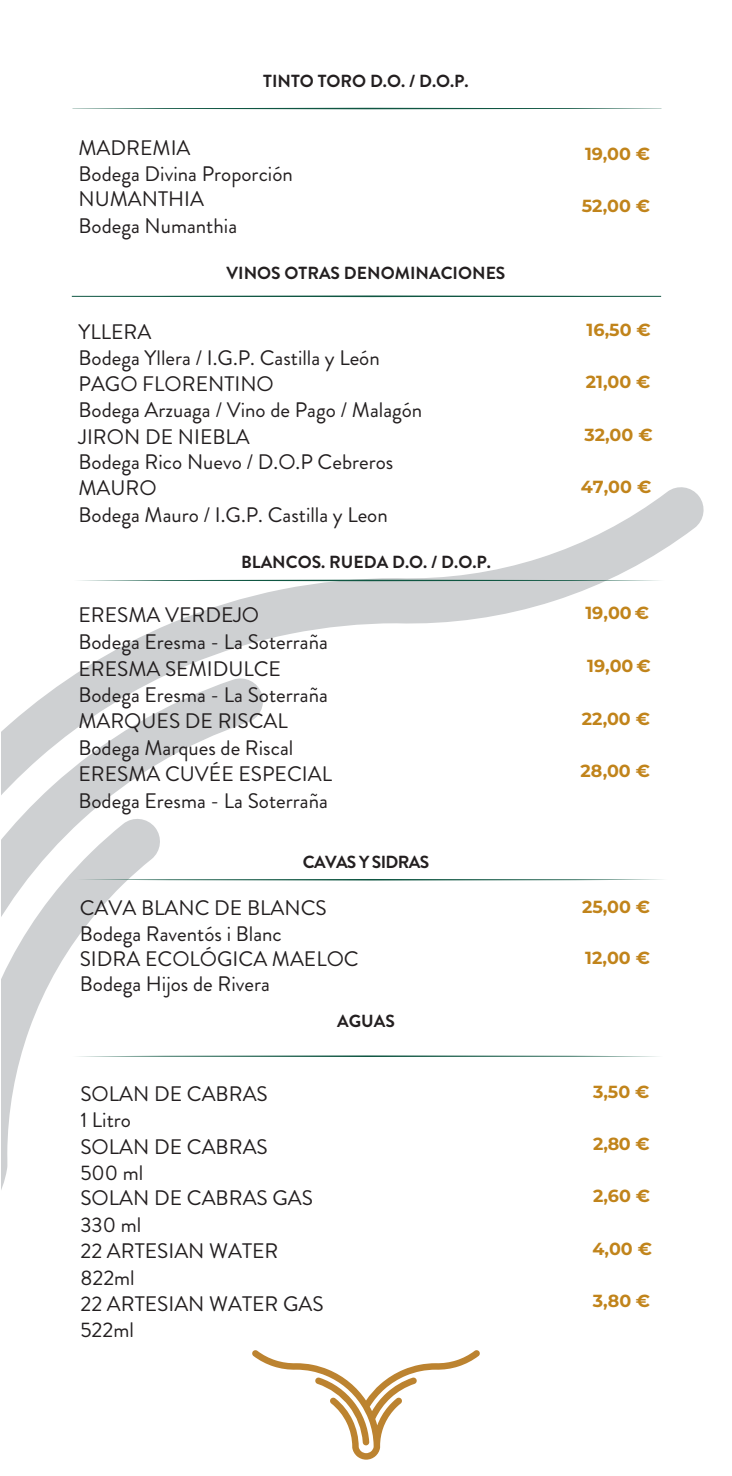
<style>
.page{position:relative;width:732px;height:1476px;background:#fff}
.page>*{position:absolute;margin:0;border:0;box-sizing:border-box;transform-origin:0 0}
.t1{font:21px/26.2px "Brandon Grotesque";color:#231f20}
.t2{font:700 17.5px "Montserrat";color:#c1841b}
.t3{font:700 17.5px "Brandon Grotesque";color:#231f20}
.t4{font:700 17.5px "Brandon Grotesque";letter-spacing:-.035em;color:#231f20}
</style>
<div class="page">
<svg style="left:2px;top:487px;width:702px;height:700px"></svg>
<svg style="left:72px;top:108px;width:589px;height:1px"></svg>
<svg style="left:82px;top:296px;width:579px;height:1px"></svg>
<svg style="left:73px;top:1055px;width:590px;height:2px"></svg>
<svg style="left:252px;top:1350px;width:228px;height:109px"></svg>
<svg style="left:77px;top:879px;width:590px;height:1px"></svg>
<svg style="left:74px;top:580px;width:590px;height:1px"></svg>
<p class="t3" style="left:263px;top:69px;width:207px">TINTO TORO D.O. / D.O.P.</p>
<p class="t1" style="left:78px;top:134px;width:216px">MADREMIA<br>Bodega Divina Proporción<br>NUMANTHIA<br>Bodega Numanthia</p>
<p class="t2" style="left:585px;top:141px;width:67px">19,00 €</p>
<p class="t2" style="left:582px;top:194px;width:70px">52,00 €</p>
<p class="t3" style="left:226px;top:261px;width:280px">VINOS OTRAS DENOMINACIONES</p>
<p class="t1" style="left:78px;top:318px;width:345px">YLLERA<br>Bodega Yllera / I.G.P. Castilla y León<br>PAGO FLORENTINO<br>Bodega Arzuaga / Vino de Pago / Malagón<br>JIRON DE NIEBLA<br>Bodega Rico Nuevo / D.O.P Cebreros<br>MAURO<br>Bodega Mauro / I.G.P. Castilla y Leon</p>
<p class="t2" style="left:586px;top:317px;width:66px">16,50 €</p>
<p class="t2" style="left:586px;top:369px;width:66px">21,00 €</p>
<p class="t2" style="left:584px;top:422px;width:70px">32,00 €</p>
<p class="t2" style="left:580px;top:474px;width:72px">47,00 €</p>
<p class="t3" style="left:241px;top:549px;width:251px">BLANCOS. RUEDA D.O. / D.O.P.</p>
<p class="t1" style="left:78px;top:602px;width:255px">ERESMA VERDEJO<br>Bodega Eresma - La Soterraña<br>ERESMA SEMIDULCE<br>Bodega Eresma - La Soterraña<br>MARQUES DE RISCAL<br>Bodega Marques de Riscal<br>ERESMA CUVÉE ESPECIAL<br>Bodega Eresma - La Soterraña</p>
<p class="t2" style="left:585px;top:600px;width:65px">19,00 €</p>
<p class="t2" style="left:587px;top:652px;width:65px">19,00 €</p>
<p class="t2" style="left:582px;top:706px;width:70px">22,00 €</p>
<p class="t2" style="left:580px;top:758px;width:71px">28,00 €</p>
<p class="t4" style="left:303px;top:849px;width:128px">CAVAS Y SIDRAS</p>
<p class="t1" style="left:80px;top:895px;width:280px;line-height:25.4px">CAVA BLANC DE BLANCS<br>Bodega Raventós i Blanc<br>SIDRA ECOLÓGICA MAELOC<br>Bodega Hijos de Rivera</p>
<p class="t2" style="left:582px;top:894px;width:70px">25,00 €</p>
<p class="t3" style="left:337px;top:1009px;width:59px">AGUAS</p>
<p class="t2" style="left:585px;top:945px;width:66px">12,00 €</p>
<p class="t1" style="left:80px;top:1081px;width:245px">SOLAN DE CABRAS<br>1 Litro<br>SOLAN DE CABRAS<br>500 ml<br>SOLAN DE CABRAS GAS<br>330 ml<br>22 ARTESIAN WATER<br>822ml<br>22 ARTESIAN WATER GAS<br>522ml</p>
<p class="t2" style="left:593px;top:1079px;width:58px">3,50 €</p>
<p class="t2" style="left:593px;top:1130px;width:58px">2,80 €</p>
<p class="t2" style="left:593px;top:1183px;width:59px">2,60 €</p>
<p class="t2" style="left:592px;top:1236px;width:61px">4,00 €</p>
<p class="t2" style="left:593px;top:1288px;width:59px">3,80 €</p>
</div>
